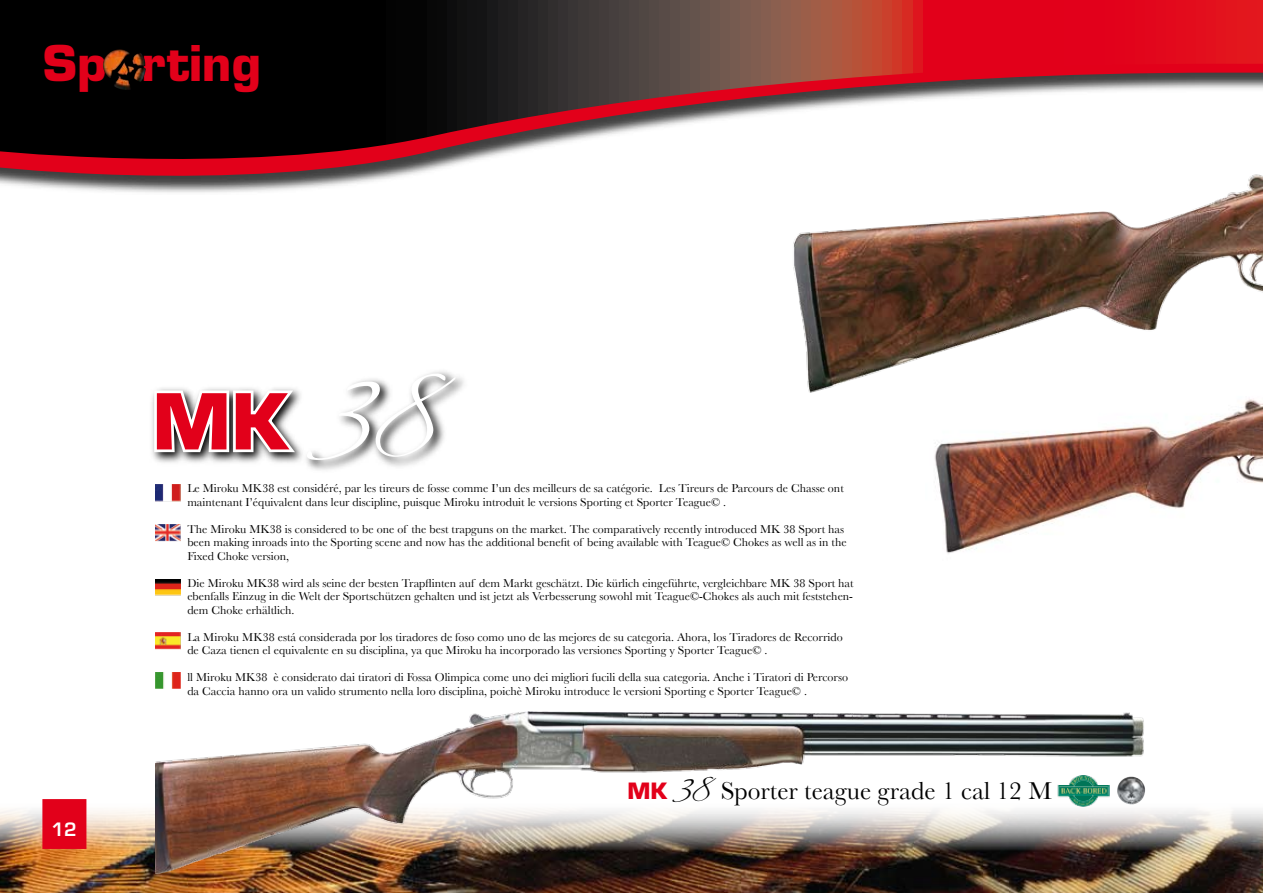
<style>
.page{position:relative;width:1263px;height:893px;background:#fff}
.page>*{position:absolute;margin:0;border:0;box-sizing:border-box;transform-origin:0 0}
.t1{font:700 75px "Eurostile";color:#e2001a}
.t2{font:700 48px "Eurostile";color:#e2001a}
.t3{font:25.5px "Baskerville";color:#000}
.t4{font:600 18px "Eurostile";color:#fff}
.t5{font:12px/13.5px "Baskerville";color:#000}
.s1{font-family:"Scriptina";font-weight:400;font-size:129.3px;color:#fff}
.s2{font-family:"Eurostile";font-weight:700;font-size:21.9px;color:#e2001a}
.s3{font-family:"Scriptina";font-size:37.8px}
</style>
<div class="page">
<img style="left:0;top:850px;width:1263px;height:43px">
<svg style="left:0;top:179px;width:382px;height:14px"></svg>
<svg style="left:0;top:0;width:1263px;height:179px"></svg>
<div style="left:42px;top:799px;width:44px;height:50px;background:#e2001a"></div>
<svg style="left:153px;top:371px;width:311px;height:99px"></svg>
<svg style="left:151px;top:388px;width:149px;height:67px"></svg>
<img style="left:155px;top:711px;width:993px;height:163px">
<svg style="left:627px;top:781px;width:44px;height:19px"></svg>
<img style="left:1117px;top:776px;width:28px;height:28px;border-radius:50%">
<img style="left:1056px;top:775px;width:55px;height:33px">
<img style="left:155px;top:484px;width:25px;height:17px">
<img style="left:155px;top:525px;width:25px;height:16px">
<img style="left:155px;top:579px;width:25px;height:17px">
<img style="left:155px;top:633px;width:25px;height:16px">
<img style="left:155px;top:672px;width:25px;height:17px">
<img style="left:934px;top:409px;width:329px;height:145px">
<img style="left:770px;top:145px;width:493px;height:264px">
<div style="left:46px;top:44px;width:233px;height:68px;background:#000"></div>
<img style="left:103px;top:49px;width:42px;height:29px">
<h2 class="t2" style="left:43px;top:33px;width:220px">Sp rting</h2>
<h1 class="t1" style="left:152px;top:375px;width:296px">MK <span class="s1">38</span></h1>
<p class="t5" style="left:187px;top:482px;width:658px">Le Miroku MK38 est considéré, par les tireurs de fosse comme I’un des meilleurs de sa catégorie. Les Tireurs de Parcours de Chasse ont maintenant I’équivalent dans leur discipline, puisque Miroku introduit le versions Sporting et Sporter Teague© .</p>
<p class="t5" style="left:187px;top:522px;width:661px">The Miroku MK38 is considered to be one of the best trapguns on the market. The comparatively recently introduced MK 38 Sport has been making inroads into the Sporting scene and now has the additional benefit of being available with Teague© Chokes as well as in the<br>Fixed Choke version,</p>
<p class="t5" style="left:187px;top:576px;width:668px;text-align:justify">Die Miroku MK38 wird als seine der besten Trapflinten auf dem Markt geschätzt. Die kürlich eingeführte, vergleichbare MK 38 Sport hat ebenfalls Einzug in die Welt der Sportschützen gehalten und ist jetzt als Verbesserung sowohl mit Teague©-Chokes als auch mit feststehen&shy;dem Choke erhältlich.</p>
<p class="t5" style="left:187px;top:630px;width:657px">La Miroku MK38 está considerada por los tiradores de foso como uno de las mejores de su categoria. Ahora, los Tiradores de Recorrido de Caza tienen el equivalente en su disciplina, ya que Miroku ha incorporado las versiones Sporting y Sporter Teague© .</p>
<p class="t5" style="left:187px;top:671px;width:662px">ll Miroku MK38 è considerato dai tiratori di Fossa Olimpica come uno dei migliori fucili della sua categoria. Anche i Tiratori di Percorso da Caccia hanno ora un valido strumento nella loro disciplina, poichè Miroku introduce le versioni Sporting e Sporter Teague© .</p>
<h3 class="t4" style="left:52px;top:818px;width:27px">12</h3>
<h3 class="t3" style="left:628px;top:776px;width:426px"><span class="s2">MK</span> <span class="s3">38</span> Sporter teague grade 1 cal 12 M</h3>
</div>
